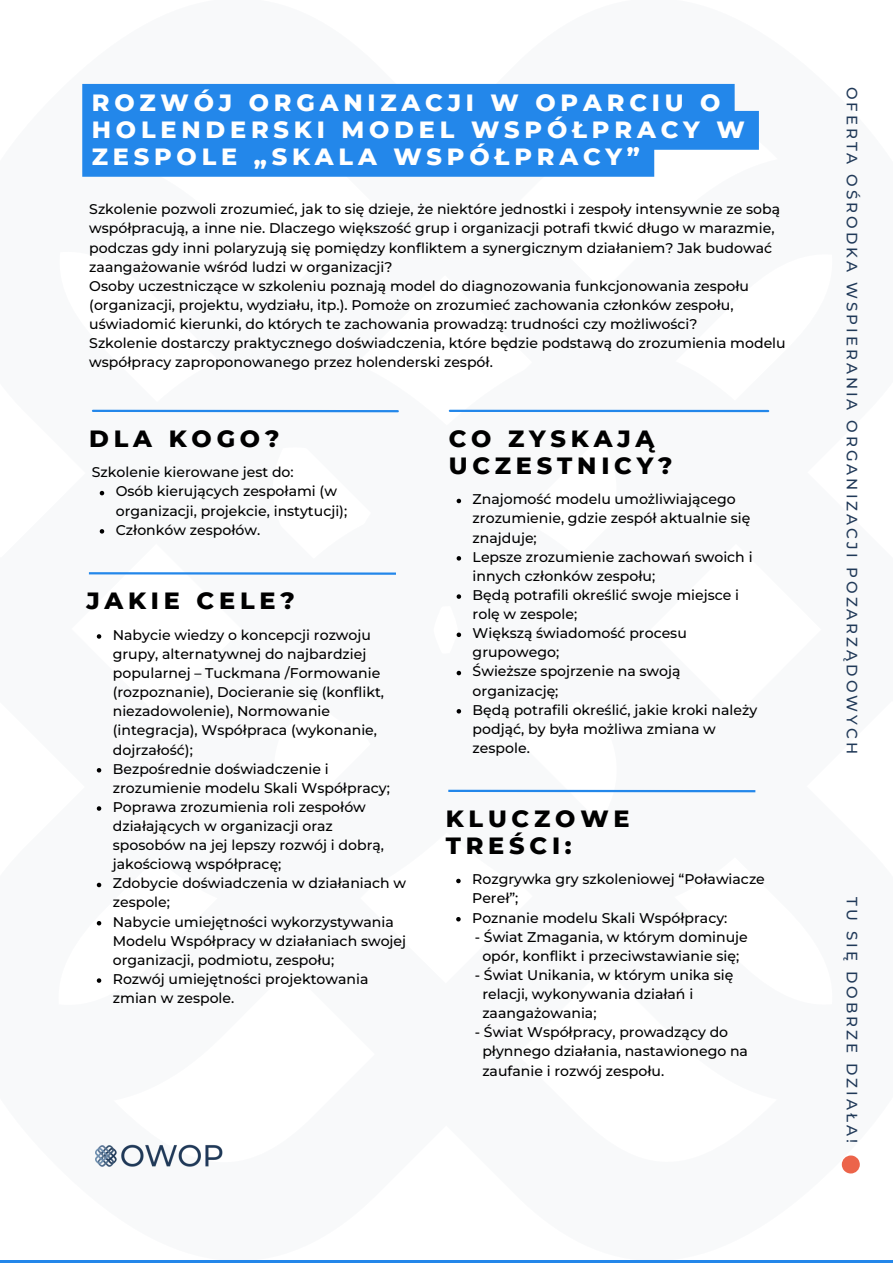
<style>
.page{position:relative;width:893px;height:1264px;background:#fff}
.page>*{position:absolute;margin:0;border:0;box-sizing:border-box;transform-origin:0 0}
.t1{font:800 24px/27px "Montserrat";letter-spacing:.2em;color:#fff}
.t2{font:800 24px/27px "Montserrat";letter-spacing:.2em;color:#000}
.t3{font:500 15px "Montserrat";letter-spacing:.2em;color:#203958}
.t4{font:500 14.1px/19px "Montserrat";color:#000}
</style>
<div class="page">
<img style="left:96px;top:1144px;width:127px;height:23px">
<svg style="left:841px;top:1155px;width:18px;height:18px"></svg>
<div style="left:82px;top:84px;width:676px;height:93px;background:#2387ea"></div>
<hr style="left:450px;top:410px;width:318px;height:2px;background:#2387ea">
<svg style="left:456px;top:498px;width:5px;height:5px"></svg>
<svg style="left:456px;top:556px;width:5px;height:4px"></svg>
<svg style="left:456px;top:594px;width:5px;height:5px"></svg>
<svg style="left:456px;top:632px;width:5px;height:5px"></svg>
<svg style="left:456px;top:670px;width:5px;height:5px"></svg>
<svg style="left:456px;top:709px;width:5px;height:4px"></svg>
<hr style="left:93px;top:410px;width:305px;height:2px;background:#2387ea">
<svg style="left:100px;top:491px;width:4px;height:4px"></svg>
<svg style="left:100px;top:529px;width:4px;height:4px"></svg>
<hr style="left:0;top:1260px;width:892px;height:2px;background:#2387ea">
<hr style="left:448px;top:789px;width:307px;height:3px;background:#2387ea">
<svg style="left:456px;top:878px;width:4px;height:5px"></svg>
<svg style="left:456px;top:917px;width:4px;height:4px"></svg>
<hr style="left:89px;top:572px;width:307px;height:2px;background:#2387ea">
<svg style="left:97px;top:634px;width:4px;height:4px"></svg>
<svg style="left:97px;top:768px;width:4px;height:4px"></svg>
<svg style="left:97px;top:806px;width:4px;height:4px"></svg>
<svg style="left:97px;top:882px;width:4px;height:5px"></svg>
<svg style="left:97px;top:921px;width:4px;height:4px"></svg>
<svg style="left:97px;top:978px;width:4px;height:4px"></svg>
<p class="t1" style="left:92px;top:89px;width:654px">ROZWÓJ ORGANIZACJI W OPARCIU O<br>HOLENDERSKI MODEL WSPÓŁPRACY W<br>ZESPOLE „SKALA WSPÓŁPRACY”</p>
<p class="t4" style="left:89px;top:200px;width:692px">Szkolenie pozwoli zrozumieć, jak to się dzieje, że niektóre jednostki i zespoły intensywnie ze sobą współpracują, a inne nie. Dlaczego większość grup i organizacji potrafi tkwić długo w marazmie, podczas gdy inni polaryzują się pomiędzy konfliktem a synergicznym działaniem? Jak budować zaangażowanie wśród ludzi w organizacji?</p>
<p class="t4" style="left:89px;top:276px;width:661px">Osoby uczestniczące w szkoleniu poznają model do diagnozowania funkcjonowania zespołu (organizacji, projektu, wydziału, itp.). Pomoże on zrozumieć zachowania członków zespołu, uświadomić kierunki, do których te zachowania prowadzą: trudności czy możliwości?</p>
<p class="t4" style="left:89px;top:333px;width:698px">Szkolenie dostarczy praktycznego doświadczenia, które będzie podstawą do zrozumienia modelu współpracy zaproponowanego przez holenderski zespół.</p>
<p class="t2" style="left:89px;top:424px;width:191px">DLA KOGO?</p>
<p class="t4" style="left:116px;top:482px;width:233px">Osób kierujących zespołami (w organizacji, projekcie, instytucji);</p>
<p class="t4" style="left:116px;top:520px;width:146px">Członków zespołów.</p>
<p class="t4" style="left:92px;top:463px;width:203px">Szkolenie kierowane jest do:</p>
<p class="t2" style="left:86px;top:587px;width:210px">JAKIE CELE?</p>
<p class="t4" style="left:113px;top:625px;width:273px">Nabycie wiedzy o koncepcji rozwoju grupy, alternatywnej do najbardziej popularnej – Tuckmana /Formowanie (rozpoznanie), Docieranie się (konflikt, niezadowolenie), Normowanie (integracja), Współpraca (wykonanie, dojrzałość);</p>
<p class="t4" style="left:113px;top:759px;width:278px">Bezpośrednie doświadczenie i zrozumienie modelu Skali Współpracy;</p>
<p class="t4" style="left:113px;top:797px;width:273px">Poprawa zrozumienia roli zespołów działających w organizacji oraz sposobów na jej lepszy rozwój i dobrą, jakościową współpracę;</p>
<p class="t4" style="left:113px;top:873px;width:295px">Zdobycie doświadczenia w działaniach w zespole;</p>
<p class="t4" style="left:113px;top:912px;width:295px">Nabycie umiejętności wykorzystywania<br>Modelu Współpracy w działaniach swojej organizacji, podmiotu, zespołu;</p>
<p class="t4" style="left:113px;top:969px;width:257px">Rozwój umiejętności projektowania zmian w zespole.</p>
<p class="t2" style="left:448px;top:425px;width:225px">CO ZYSKAJĄ<br>UCZESTNICY?</p>
<p class="t4" style="left:472px;top:490px;width:279px">Znajomość modelu umożliwiającego zrozumienie, gdzie zespół aktualnie się znajduje;</p>
<p class="t4" style="left:472px;top:547px;width:281px">Lepsze zrozumienie zachowań swoich i innych członków zespołu;</p>
<p class="t4" style="left:472px;top:585px;width:268px">Będą potrafili określić swoje miejsce i rolę w zespole;</p>
<p class="t4" style="left:472px;top:623px;width:216px">Większą świadomość procesu grupowego;</p>
<p class="t4" style="left:472px;top:662px;width:209px">Świeższe spojrzenie na swoją organizację;</p>
<p class="t4" style="left:472px;top:700px;width:286px">Będą potrafili określić, jakie kroki należy podjąć, by była możliwa zmiana w zespole.</p>
<p class="t2" style="left:445px;top:804px;width:185px">KLUCZOWE<br>TREŚCI:</p>
<p class="t4" style="left:472px;top:869px;width:294px">Rozgrywka gry szkoleniowej “Poławiacze<br>Pereł”;</p>
<p class="t4" style="left:472px;top:908px;width:257px">Poznanie modelu Skali Współpracy:</p>
<p class="t4" style="left:474px;top:927px;width:274px">- Świat Zmagania, w którym dominuje</p>
<p class="t4" style="left:482px;top:946px;width:258px">opór, konflikt i przeciwstawianie się;</p>
<p class="t4" style="left:474px;top:965px;width:260px">- Świat Unikania, w którym unika się</p>
<p class="t4" style="left:482px;top:984px;width:212px">relacji, wykonywania działań i</p>
<p class="t4" style="left:482px;top:1003px;width:116px">zaangażowania;</p>
<p class="t4" style="left:474px;top:1022px;width:255px">- Świat Współpracy, prowadzący do</p>
<p class="t4" style="left:482px;top:1041px;width:267px">płynnego działania, nastawionego na</p>
<p class="t4" style="left:482px;top:1060px;width:183px">zaufanie i rozwój zespołu.</p>
<p class="t3" style="left:861px;top:87px;width:668px;rotate:90deg">OFERTA OŚRODKA WSPIERANIA ORGANIZACJI POZARZĄDOWYCH</p>
<p class="t3" style="left:861px;top:897px;width:247px;rotate:90deg">TU SIĘ DOBRZE DZIAŁA!</p>
</div>
